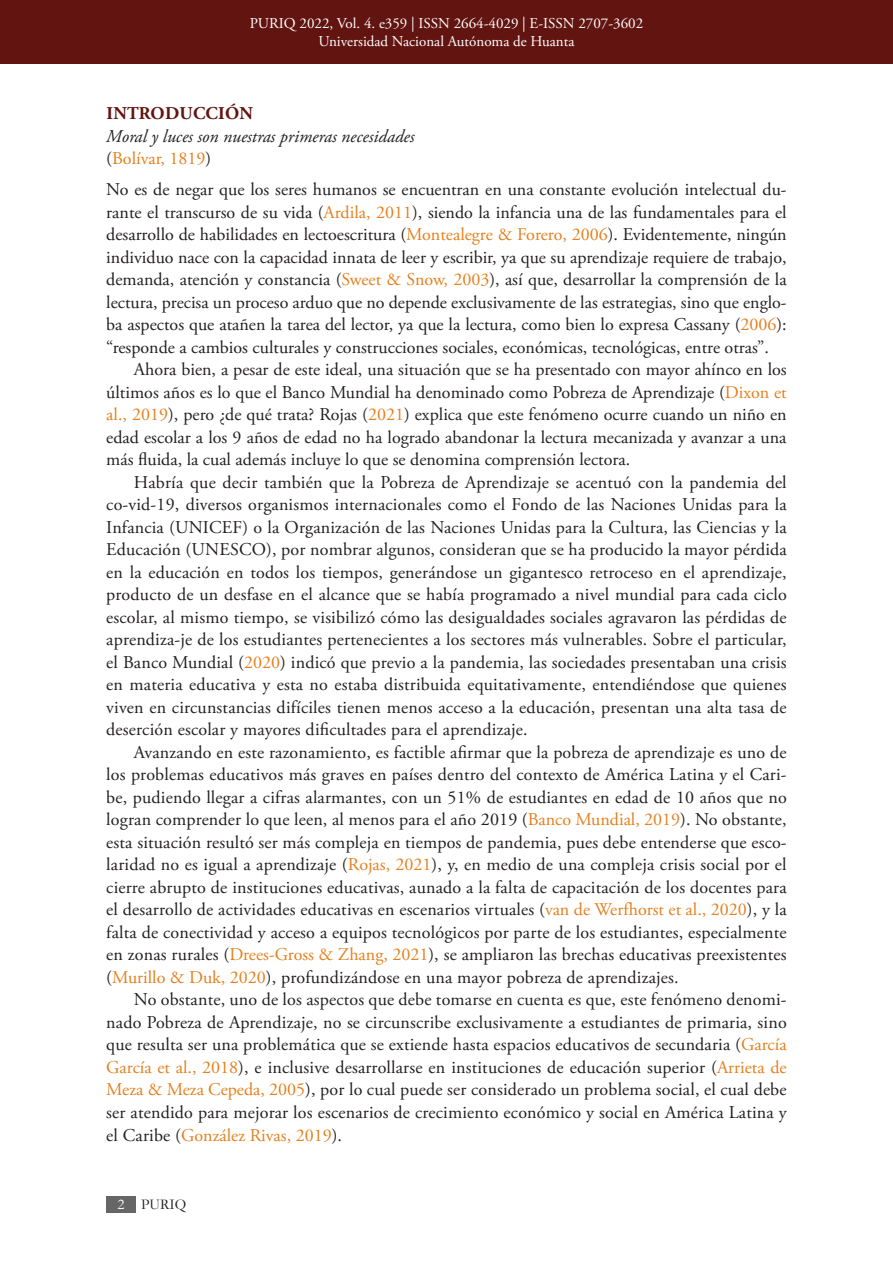
<style>
.page{position:relative;width:893px;height:1263px;background:#fff}
.page>*{position:absolute;margin:0;border:0;box-sizing:border-box;transform-origin:0 0}
.Parrafo_ES{font:18px/22.5px "Adobe Garamond Pro";letter-spacing:.005em;color:#231f20;text-align:justify}
.Parrafo_ES-2{font:italic 18px "Adobe Garamond Pro";color:#231f20}
.Parrafo_ES-3{font:18px "Adobe Garamond Pro";color:#e4801e}
.Titulo_de_Seccion{font:700 18px "Adobe Garamond Pro";letter-spacing:.015em;color:#621410}
.t1{font:15px/18px "Adobe Garamond Pro";color:#fff;text-align:center}
.t2{font:15px "Garamond";color:#231f20}
.s1{color:#231f20}
.s2{color:#e4801e}
.s3{color:#fff}
</style>
<div class="page">
<div style="left:0;top:0;width:893px;height:64px;background:#621410"></div>
<div style="left:106px;top:1196px;width:29px;height:16px;background:#666"></div>
<p class="t1" style="left:250px;top:15px;width:395px">PURIQ 2022, Vol. 4. e359 | ISSN 2664-4029 | E-ISSN 2707-3602<br>Universidad Nacional Autónoma de Huanta</p>
<p class="Titulo_de_Seccion" style="left:106px;top:103px;width:148px">INTRODUCCIÓN</p>
<p class="Parrafo_ES-2" style="left:106px;top:125px;width:310px">Moral y luces son nuestras primeras necesidades</p>
<p class="Parrafo_ES-3" style="left:106px;top:148px;width:107px"><span class="s1">(</span>Bolívar, 1819<span class="s1">)</span></p>
<p class="Parrafo_ES" style="left:106px;top:179px;width:682px">No es de negar que los seres humanos se encuentran en una constante evolución intelectual du&shy;rante el transcurso de su vida (<span class="s2">Ardila, 2011</span>), siendo la infancia una de las fundamentales para el desarrollo de habilidades en lectoescritura (<span class="s2">Montealegre &amp; Forero, 2006</span>). Evidentemente, ningún individuo nace con la capacidad innata de leer y escribir, ya que su aprendizaje requiere de trabajo, demanda, atención y constancia (<span class="s2">Sweet &amp; Snow, 2003</span>), así que, desarrollar la comprensión de la lectura, precisa un proceso arduo que no depende exclusivamente de las estrategias, sino que englo&shy;ba aspectos que atañen la tarea del lector, ya que la lectura, como bien lo expresa Cassany (<span class="s2">2006</span>): “responde a cambios culturales y construcciones sociales, económicas, tecnológicas, entre otras”.</p>
<p class="Parrafo_ES" style="left:106px;top:359px;width:682px;text-indent:28px">Ahora bien, a pesar de este ideal, una situación que se ha presentado con mayor ahínco en los últimos años es lo que el Banco Mundial ha denominado como Pobreza de Aprendizaje (<span class="s2">Dixon et al., 2019</span>), pero ¿de qué trata? Rojas (<span class="s2">2021</span>) explica que este fenómeno ocurre cuando un niño en edad escolar a los 9 años de edad no ha logrado abandonar la lectura mecanizada y avanzar a una más fluida, la cual además incluye lo que se denomina comprensión lectora.</p>
<p class="Parrafo_ES" style="left:106px;top:472px;width:682px;text-indent:28px">Habría que decir también que la Pobreza de Aprendizaje se acentuó con la pandemia del co-vid-19, diversos organismos internacionales como el Fondo de las Naciones Unidas para la Infancia (UNICEF) o la Organización de las Naciones Unidas para la Cultura, las Ciencias y la Educación (UNESCO), por nombrar algunos, consideran que se ha producido la mayor pérdida en la educación en todos los tiempos, generándose un gigantesco retroceso en el aprendizaje, producto de un desfase en el alcance que se había programado a nivel mundial para cada ciclo escolar, al mismo tiempo, se visibilizó cómo las desigualdades sociales agravaron las pérdidas de aprendiza-je de los estudiantes pertenecientes a los sectores más vulnerables. Sobre el particular, el Banco Mundial (<span class="s2">2020</span>) indicó que previo a la pandemia, las sociedades presentaban una crisis en materia educativa y esta no estaba distribuida equitativamente, entendiéndose que quienes viven en circunstancias difíciles tienen menos acceso a la educación, presentan una alta tasa de deserción escolar y mayores dificultades para el aprendizaje.</p>
<p class="Parrafo_ES" style="left:106px;top:742px;width:682px;text-indent:28px">Avanzando en este razonamiento, es factible afirmar que la pobreza de aprendizaje es uno de los problemas educativos más graves en países dentro del contexto de América Latina y el Cari&shy;be, pudiendo llegar a cifras alarmantes, con un 51% de estudiantes en edad de 10 años que no logran comprender lo que leen, al menos para el año 2019 (<span class="s2">Banco Mundial, 2019</span>). No obstante, esta situación resultó ser más compleja en tiempos de pandemia, pues debe entenderse que esco&shy;laridad no es igual a aprendizaje (<span class="s2">Rojas, 2021</span>), y, en medio de una compleja crisis social por el cierre abrupto de instituciones educativas, aunado a la falta de capacitación de los docentes para el desarrollo de actividades educativas en escenarios virtuales (<span class="s2">van de Werfhorst et al., 2020</span>), y la falta de conectividad y acceso a equipos tecnológicos por parte de los estudiantes, especialmente en zonas rurales (<span class="s2">Drees-Gross &amp; Zhang, 2021</span>), se ampliaron las brechas educativas preexistentes (<span class="s2">Murillo &amp; Duk, 2020</span>), profundizándose en una mayor pobreza de aprendizajes.</p>
<p class="Parrafo_ES" style="left:106px;top:989px;width:682px;text-indent:28px">No obstante, uno de los aspectos que debe tomarse en cuenta es que, este fenómeno denomi&shy;nado Pobreza de Aprendizaje, no se circunscribe exclusivamente a estudiantes de primaria, sino que resulta ser una problemática que se extiende hasta espacios educativos de secundaria (<span class="s2">García García et al., 2018</span>), e inclusive desarrollarse en instituciones de educación superior (<span class="s2">Arrieta de Meza &amp; Meza Cepeda, 2005</span>), por lo cual puede ser considerado un problema social, el cual debe ser atendido para mejorar los escenarios de crecimiento económico y social en América Latina y el Caribe (<span class="s2">González Rivas, 2019</span>).</p>
<p class="t2" style="left:117px;top:1194px;width:71px"><span class="s3">2</span> PURIQ</p>
</div>
